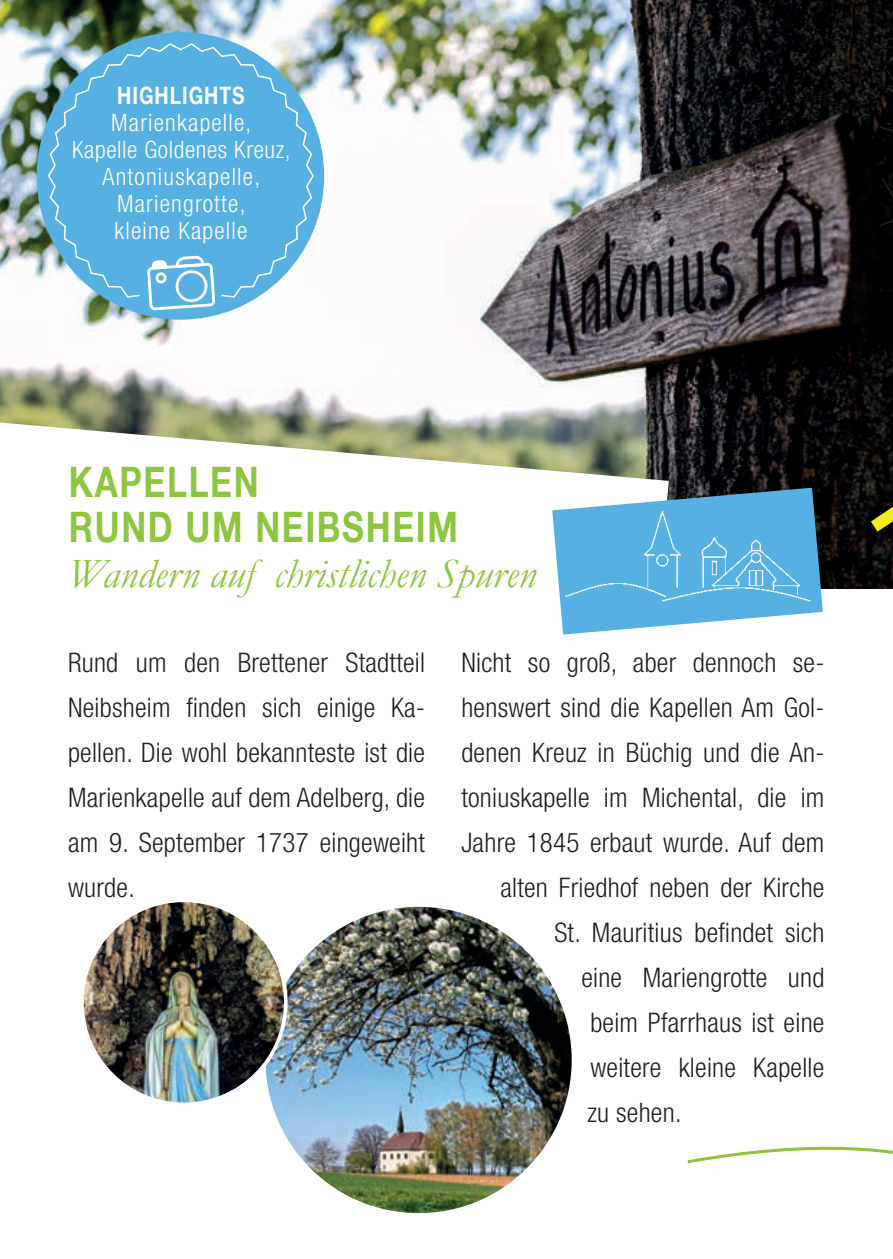
<style>
.page{position:relative;width:893px;height:1259px;background:#fff}
.page>*{position:absolute;margin:0;border:0;box-sizing:border-box;transform-origin:0 0}
.t1{font:italic 42px "Garamond";color:#8bc63e}
.t2{font:700 42px/45px "Helvetica Neue LT Com";letter-spacing:.05em;color:#8bc63e;scale:.8 1}
.t3{font:300 condensed 27px/45px "Helvetica Neue LT Com";letter-spacing:.01em;color:#231f20;text-align:justify}
.t4{font:300 condensed 24px/27px "Helvetica Neue LT Com";letter-spacing:.05em;color:#fff;text-align:center}
.t5{font:700 24px "Helvetica Neue LT Com";letter-spacing:.05em;color:#fff;scale:.8 1}
</style>
<div class="page">
<img style="left:265px;top:907px;width:307px;height:306px;border-radius:153px">
<img style="left:0;top:0;width:893px;height:588px">
<svg style="left:0;top:422px;width:669px;height:166px"></svg>
<svg style="left:552px;top:488px;width:271px;height:146px"></svg>
<img style="left:565px;top:510px;width:245px;height:92px">
<div style="left:37px;top:32px;width:287px;height:288px;background:#57b0e2;border-radius:50%"></div>
<svg style="left:47px;top:42px;width:268px;height:267px"></svg>
<svg style="left:138px;top:255px;width:85px;height:60px"></svg>
<div style="left:175px;top:270px;width:33px;height:33px;border:3px solid #fff;border-radius:50%"></div>
<div style="left:155px;top:272px;width:12px;height:12px;border:3px solid #fff;border-radius:50%"></div>
<svg style="left:687px;top:1146px;width:206px;height:18px"></svg>
<img style="left:82px;top:900px;width:204px;height:204px;border-radius:102px">
<svg style="left:862px;top:0;width:31px;height:538px;background:#0a0a07"></svg>
<p class="t5" style="left:117px;top:80px;width:161px">HIGHLIGHTS</p>
<p class="t4" style="left:72px;top:109px;width:220px">Marienkapelle,<br>Kapelle Goldenes Kreuz,<br>Antoniuskapelle,<br>Mariengrotte,<br>kleine Kapelle</p>
<h1 class="t2" style="left:69px;top:458px;width:488px">KAPELLEN<br>RUND UM NEIBSHEIM</h1>
<h1 class="t1" style="left:69px;top:545px;width:469px">Wandern auf christlichen Spuren</h1>
<p class="t3" style="left:68px;top:639px;width:359px">Rund um den Brettener Stadtteil Neibsheim finden sich einige Ka&shy;pellen. Die wohl bekannteste ist die Marienkapelle auf dem Adelberg, die am 9. September 1737 eingeweiht wurde.</p>
<p class="t3" style="left:461px;top:639px;width:364px">Nicht so groß, aber dennoch se-</p>
<p class="t3" style="left:461px;top:684px;width:365px">henswert sind die Kapellen Am Gol-</p>
<p class="t3" style="left:461px;top:729px;width:365px">denen Kreuz in Büchig und die An-</p>
<p class="t3" style="left:461px;top:774px;width:365px">toniuskapelle im Michental, die im</p>
<p class="t3" style="left:461px;top:819px;width:365px">Jahre 1845 erbaut wurde. Auf dem</p>
<p class="t3" style="left:500px;top:864px;width:326px">alten Friedhof neben der Kirche</p>
<p class="t3" style="left:554px;top:909px;width:272px">St. Mauritius befindet sich</p>
<p class="t3" style="left:581px;top:954px;width:245px">eine Mariengrotte und</p>
<p class="t3" style="left:590px;top:999px;width:236px">beim Pfarrhaus ist eine</p>
<p class="t3" style="left:590px;top:1044px;width:235px">weitere kleine Kapelle</p>
<p class="t3" style="left:587px;top:1089px;width:96px">zu sehen.</p>
</div>
